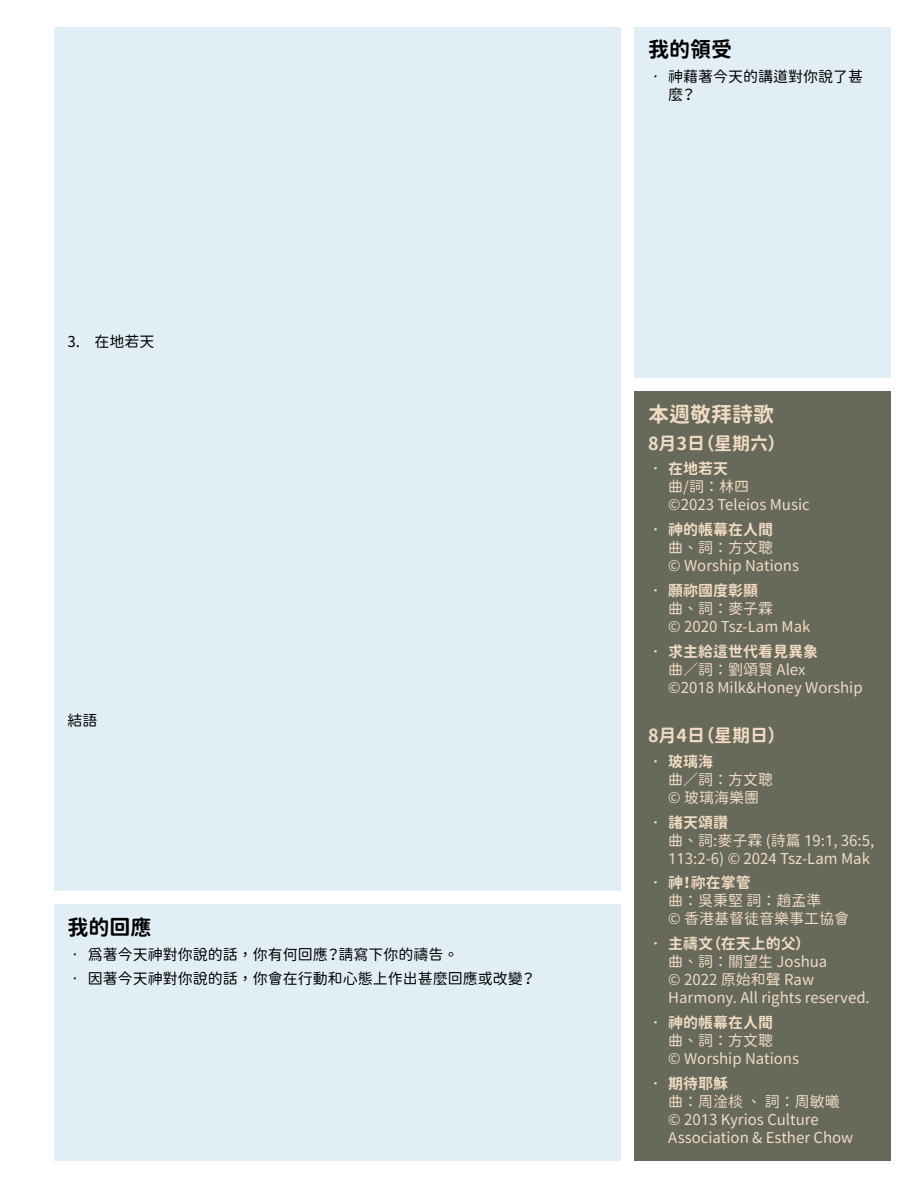
<style>
.page{position:relative;width:918px;height:1188px;background:#fff}
.page>*{position:absolute;margin:0;border:0;box-sizing:border-box;transform-origin:0 0}
.t1{font:21px "Gen Sen Rounded TW B";color:#000}
.t2{font:21px "Gen Sen Rounded TW B";color:#f1dcc3}
.t3{font:18px "Gen Sen Rounded TW B";color:#f1dcc3}
.t4{font:15px/18px "Gen Sen Rounded TW R";color:#f1dcc3}
.t5{font:15px/18px "Gen Sen Rounded TW R";color:#000}
.t6{font:15px "Gen Sen Rounded TW B";color:#f1dcc3}
</style>
<div class="page">
<div style="left:54px;top:27px;width:567px;height:864px;background:#e2eef5"></div>
<div style="left:54px;top:904px;width:567px;height:257px;background:#e2eef5"></div>
<div style="left:634px;top:392px;width:257px;height:769px;background:#67695b"></div>
<div style="left:634px;top:27px;width:257px;height:351px;background:#e2eef5"></div>
<p class="t5" style="left:68px;top:333px;width:88px">3. 在地若天</p>
<p class="t5" style="left:68px;top:711px;width:31px">結語</p>
<h1 class="t1" style="left:68px;top:915px;width:85px">我的回應</h1>
<p class="t5" style="left:68px;top:945px;width:393px">• 為著今天神對你說的話，你有何回應？請寫下你的禱告。</p>
<p class="t5" style="left:68px;top:970px;width:470px">• 因著今天神對你說的話，你會在行動和心態上作出甚麼回應或改變？</p>
<h1 class="t1" style="left:648px;top:38px;width:85px">我的領受</h1>
<p class="t5" style="left:668px;top:68px;width:196px;text-indent:-20px">• 神藉著今天的講道對你說了甚麼？</p>
<h1 class="t2" style="left:648px;top:402px;width:127px">本週敬拜詩歌</h1>
<p class="t3" style="left:648px;top:433px;width:139px">8月3日（星期六）</p>
<p class="t6" style="left:648px;top:460px;width:82px">• 在地若天</p>
<p class="t4" style="left:668px;top:478px;width:143px">曲/詞：林四<br>©2023 Teleios Music</p>
<p class="t6" style="left:648px;top:521px;width:127px">• 神的帳幕在人間</p>
<p class="t4" style="left:668px;top:539px;width:132px">曲、詞：方文聰<br>© Worship Nations</p>
<p class="t6" style="left:648px;top:582px;width:112px">• 願祢國度彰顯</p>
<p class="t4" style="left:668px;top:600px;width:144px">曲、詞：麥子霖<br>© 2020 Tsz-Lam Mak</p>
<p class="t6" style="left:648px;top:643px;width:172px">• 求主給這世代看見異象</p>
<p class="t4" style="left:668px;top:660px;width:196px">曲／詞：劉頌賢 Alex<br>©2018 Milk&amp;Honey Worship</p>
<p class="t3" style="left:648px;top:725px;width:139px">8月4日（星期日）</p>
<p class="t6" style="left:648px;top:753px;width:67px">• 玻璃海</p>
<p class="t4" style="left:668px;top:771px;width:106px">曲／詞：方文聰© 玻璃海樂團</p>
<p class="t6" style="left:648px;top:814px;width:82px">• 諸天頌讚</p>
<p class="t4" style="left:668px;top:831px;width:207px">曲、詞:麥子霖 (詩篇 19:1, 36:5,<br>113:2-6) © 2024 Tsz-Lam Mak</p>
<p class="t6" style="left:648px;top:874px;width:104px">• 神！祢在掌管</p>
<p class="t4" style="left:668px;top:892px;width:182px">曲：吳秉堅 詞：趙孟準<br>© 香港基督徒音樂事工協會</p>
<p class="t6" style="left:648px;top:935px;width:164px">• 主禱文（在天上的父）</p>
<p class="t4" style="left:668px;top:953px;width:203px">曲、詞：關望生 Joshua<br>© 2022 原始和聲 Raw<br>Harmony. All rights reserved.</p>
<p class="t6" style="left:648px;top:1014px;width:127px">• 神的帳幕在人間</p>
<p class="t4" style="left:668px;top:1032px;width:132px">曲、詞：方文聰<br>© Worship Nations</p>
<p class="t6" style="left:648px;top:1075px;width:82px">• 期待耶穌</p>
<p class="t4" style="left:668px;top:1092px;width:187px">曲：周淦棪 、 詞：周敏曦© 2013 Kyrios Culture<br>Association &amp; Esther Chow</p>
</div>
